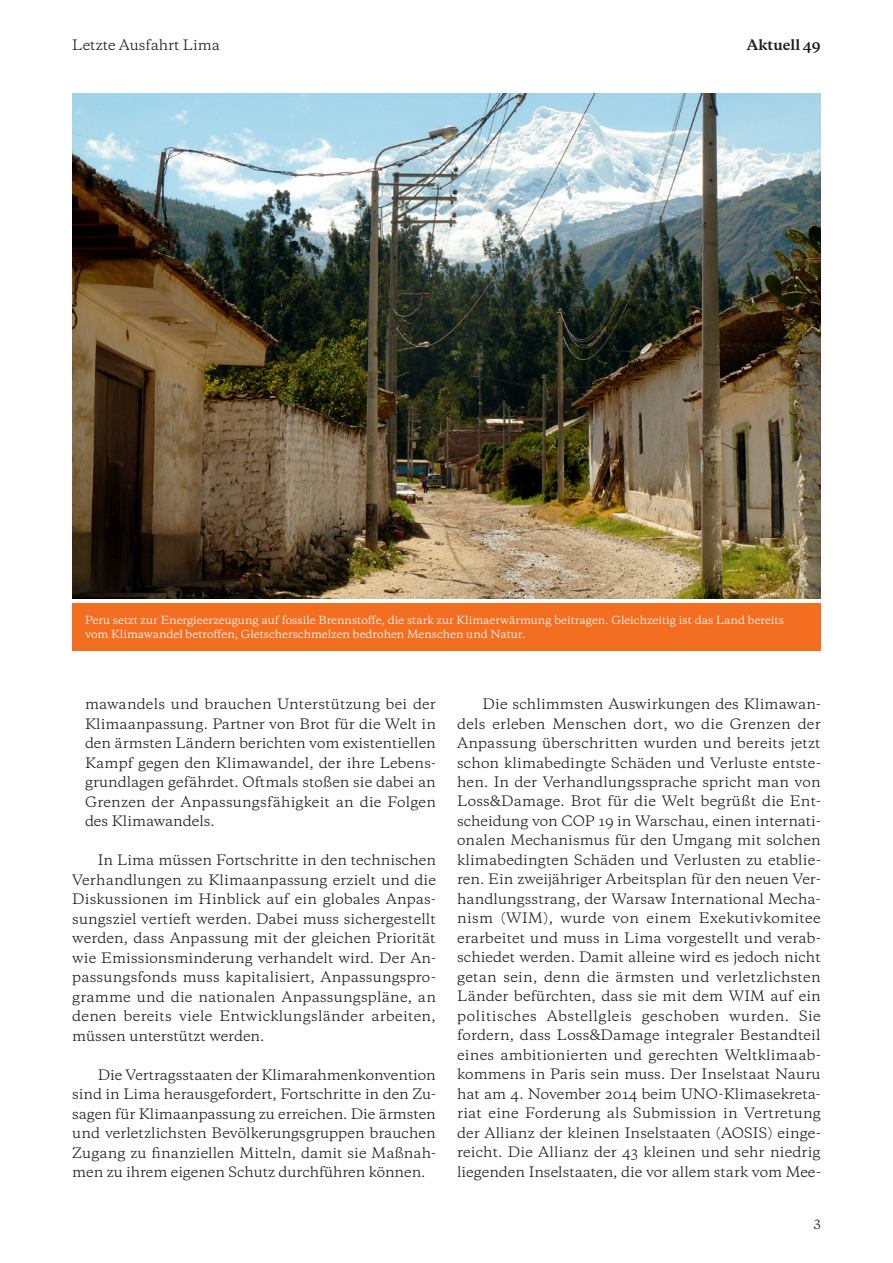
<style>
.page{position:relative;width:893px;height:1263px;background:#fff}
.page>*{position:absolute;margin:0;border:0;box-sizing:border-box;transform-origin:0 0}
.t1{font:13.5px/19.5px "Galaxie Copernicus";color:#231f20;text-align:justify}
.t2{font:700 13.5px "Galaxie Copernicus";color:#231f20}
.t3{font:12px "Galaxie Copernicus";color:#231f20}
.t4{font:10.5px/13.5px "Galaxie Copernicus";color:#fff}
</style>
<div class="page">
<img style="left:72px;top:94px;width:749px;height:504px">
<div style="left:72px;top:603px;width:749px;height:48px;background:#f36e21"></div>
<p class="t1" style="left:72px;top:35px;width:149px">Letzte Ausfahrt Lima</p>
<p class="t2" style="left:747px;top:36px;width:75px">Aktuell 49</p>
<p class="t4" style="left:85px;top:614px;width:700px">Peru setzt zur Energieerzeugung auf fossile Brennstoffe, die stark zur Klimaerwärmung beitragen. Gleichzeitig ist das Land bereits vom Klimawandel betroffen, Gletscherschmelzen bedrohen Menschen und Natur.</p>
<p class="t1" style="left:85px;top:694px;width:352px">mawandels und brauchen Unterstützung bei der Klimaanpassung. Partner von Brot für die Welt in den ärmsten Ländern berichten vom existentiellen Kampf gegen den Klimawandel, der ihre Lebens&shy;grundlagen gefährdet. Oftmals stoßen sie dabei an Grenzen der Anpassungsfähigkeit an die Folgen des Klimawandels.</p>
<p class="t1" style="left:72px;top:850px;width:365px;text-indent:26px">In Lima müssen Fortschritte in den technischen Verhandlungen zu Klimaanpassung erzielt und die Diskussionen im Hinblick auf ein globales Anpas&shy;sungsziel vertieft werden. Dabei muss sichergestellt werden, dass Anpassung mit der gleichen Priorität wie Emissionsminderung verhandelt wird. Der An&shy;passungsfonds muss kapitalisiert, Anpassungspro&shy;gramme und die nationalen Anpassungspläne, an denen bereits viele Entwicklungsländer arbeiten, müssen unterstützt werden.</p>
<p class="t1" style="left:72px;top:1065px;width:365px;text-indent:26px">Die Vertragsstaaten der Klimarahmenkonvention sind in Lima herausgefordert, Fortschritte in den Zu&shy;sagen für Klimaanpassung zu erreichen. Die ärmsten und verletzlichsten Bevölkerungsgruppen brauchen Zugang zu finanziellen Mitteln, damit sie Maßnah&shy;men zu ihrem eigenen Schutz durchführen können.</p>
<p class="t1" style="left:457px;top:694px;width:365px;text-indent:26px">Die schlimmsten Auswirkungen des Klimawan&shy;dels erleben Menschen dort, wo die Grenzen der Anpassung überschritten wurden und bereits jetzt schon klimabedingte Schäden und Verluste entste&shy;hen. In der Verhandlungssprache spricht man von Loss&amp;Damage. Brot für die Welt begrüßt die Ent&shy;scheidung von COP 19 in Warschau, einen internati&shy;onalen Mechanismus für den Umgang mit solchen klimabedingten Schäden und Verlusten zu etablie&shy;ren. Ein zweijähriger Arbeitsplan für den neuen Ver&shy;handlungsstrang, der Warsaw International Mecha&shy;nism (WIM), wurde von einem Exekutivkomitee erarbeitet und muss in Lima vorgestellt und verab&shy;schiedet werden. Damit alleine wird es jedoch nicht getan sein, denn die ärmsten und verletzlichsten Länder befürchten, dass sie mit dem WIM auf ein politisches Abstellgleis geschoben wurden. Sie fordern, dass Loss&amp;Damage integraler Bestandteil eines ambitionierten und gerechten Weltklimaab&shy;kommens in Paris sein muss. Der Inselstaat Nauru hat am 4. November 2014 beim UNO-Klimasekreta&shy;riat eine Forderung als Submission in Vertretung der Allianz der kleinen Inselstaaten (AOSIS) einge&shy;reicht. Die Allianz der 43 kleinen und sehr niedrig liegenden Inselstaaten, die vor allem stark vom Mee-</p>
<p class="t3" style="left:814px;top:1216px;width:8px">3</p>
</div>
